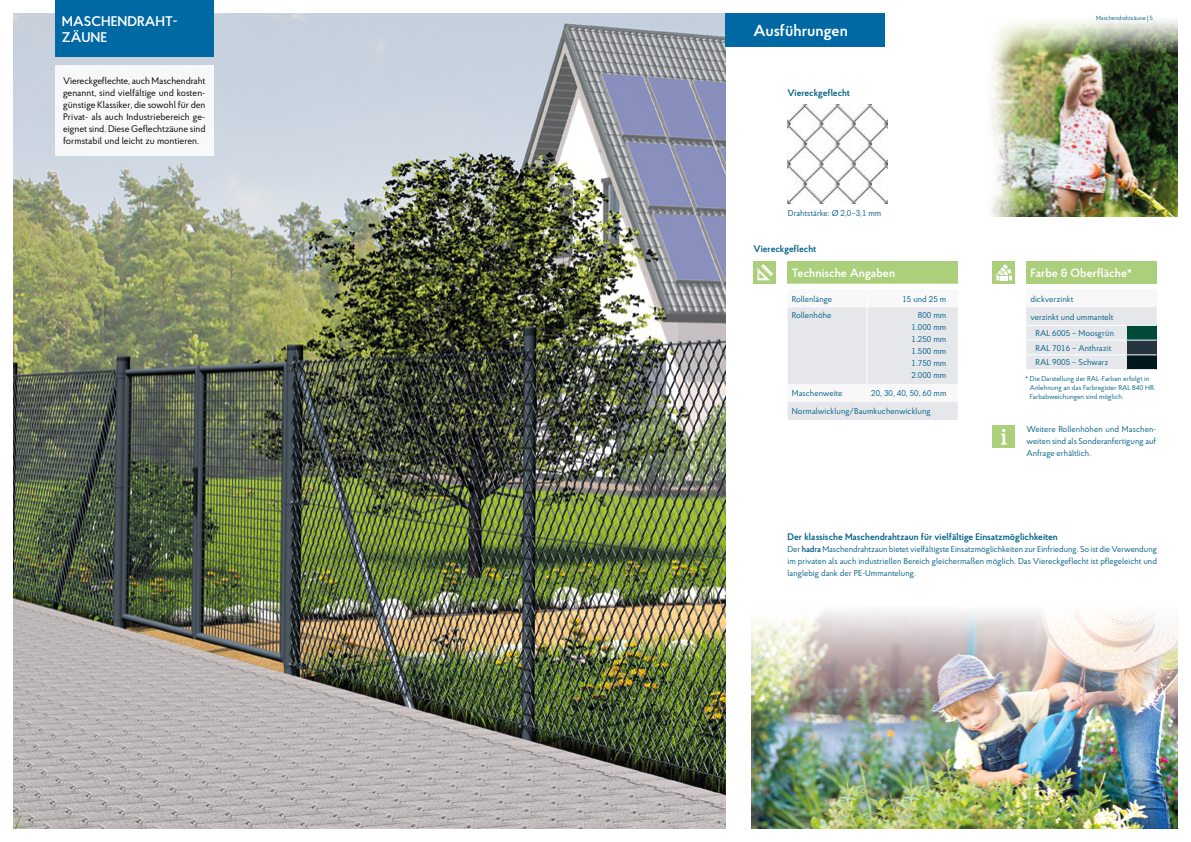
<style>
.page{position:relative;width:1191px;height:842px;background:#fff}
.page>*{position:absolute;margin:0;border:0;box-sizing:border-box;transform-origin:0 0}
.t1{font:600 16px "Proba Pro";color:#fff}
.t2{font:600 14px/16px "Proba Pro";color:#fff}
.t3{font:600 12px "Proba Pro";color:#fff}
.t4{font:9.5px/12px "Proba Pro";letter-spacing:-.005em;color:#000;text-align:justify}
.t5{font:600 9.5px "Proba Pro";color:#005f86}
.t6{font:8.5px/12px "Proba Pro";color:#005f86;text-align:justify}
.t7{font:7px/9px "Proba Pro";color:#005f86}
.t8{font:6px "Proba Pro";color:#005f86}
.s1{font-weight:600}
</style>
<div class="page">
<img style="left:751px;top:610px;width:426px;height:218px">
<img style="left:13px;top:13px;width:712px;height:815px">
<div style="left:55px;top:66px;width:159px;height:90px;background:#f6f8fa"></div>
<div style="left:753px;top:261px;width:23px;height:23px;background:#accf7b"></div>
<svg style="left:757px;top:264px;width:16px;height:16px"></svg>
<div style="left:787px;top:261px;width:170px;height:23px;background:#accf7b"></div>
<svg style="left:787px;top:307px;width:170px;height:113px"></svg>
<div style="left:992px;top:261px;width:23px;height:23px;background:#accf7b"></div>
<svg style="left:996px;top:264px;width:15px;height:16px"></svg>
<div style="left:1026px;top:261px;width:130px;height:23px;background:#accf7b"></div>
<div style="left:1026px;top:289px;width:130px;height:18px;background:#f8f8f9"></div>
<svg style="left:1026px;top:307px;width:130px;height:62px;background:#c4cccf"></svg>
<hr style="left:1026px;top:325px;width:100px;height:1px;background:#fff">
<hr style="left:1126px;top:325px;width:30px;height:1px;background:#fff">
<hr style="left:1026px;top:340px;width:100px;height:1px;background:#fff">
<hr style="left:1126px;top:340px;width:30px;height:1px;background:#fff">
<hr style="left:1026px;top:355px;width:100px;height:1px;background:#fff">
<hr style="left:1126px;top:355px;width:30px;height:1px;background:#fff">
<div style="left:992px;top:425px;width:23px;height:23px;background:#accf7b"></div>
<svg style="left:1001px;top:429px;width:5px;height:16px"></svg>
<img style="left:788px;top:104px;width:99px;height:100px">
<img style="left:991px;top:20px;width:186px;height:196px">
<div style="left:725px;top:13px;width:160px;height:34px;background:#0068a3"></div>
<div style="left:55px;top:0;width:159px;height:57px;background:#0068a3"></div>
<h2 class="t2" style="left:62px;top:14px;width:117px">MASCHENDRAHT-<br>ZÄUNE</h2>
<p class="t4" style="left:63px;top:75px;width:144px">Viereckgeflechte, auch Maschendraht genannt, sind vielfältige und kosten&shy;günstige Klassiker, die sowohl für den Privat- als auch Industriebereich ge&shy;eignet sind. Diese Geflechtzäune sind formstabil und leicht zu montieren.</p>
<h1 class="t1" style="left:753px;top:22px;width:96px">Ausführungen</h1>
<p class="t5" style="left:787px;top:88px;width:64px">Viereckgeflecht</p>
<p class="t6" style="left:788px;top:208px;width:95px">Drahtstärke: Ø 2,0–3,1 mm</p>
<p class="t5" style="left:753px;top:244px;width:64px">Viereckgeflecht</p>
<h3 class="t3" style="left:792px;top:266px;width:105px">Technische Angaben</h3>
<p class="t6" style="left:792px;top:293px;width:42px">Rollenlänge</p>
<p class="t6" style="left:902px;top:293px;width:45px">15 und 25 m</p>
<p class="t6" style="left:792px;top:309px;width:41px">Rollenhöhe</p>
<p class="t6" style="left:911px;top:309px;width:36px;text-indent:6px">800 mm 1.000 mm 1.250 mm 1.500 mm 1.750 mm 2.000 mm</p>
<p class="t6" style="left:792px;top:388px;width:52px">Maschenweite</p>
<p class="t6" style="left:792px;top:385px;width:156px;line-height:18px;text-indent:79px">20, 30, 40, 50, 60 mm<br>Normalwicklung/Baumkuchenwicklung</p>
<p class="t8" style="left:1096px;top:15px;width:58px">Maschendrahtzäune | 5</p>
<h3 class="t3" style="left:1030px;top:266px;width:103px">Farbe &amp; Oberfläche*</h3>
<p class="t6" style="left:1030px;top:290px;width:85px;line-height:18px">dickverzinkt<br>verzinkt und ummantelt</p>
<p class="t6" style="left:1035px;top:326px;width:80px;line-height:14.7px;text-align:left">RAL 6005 – Moosgrün<br>RAL 7016 – Anthrazit<br>RAL 9005 – Schwarz</p>
<p class="t7" style="left:1029px;top:375px;width:127px;text-indent:-5px">* Die Darstellung der RAL-Farben erfolgt in<br>Anlehnung an das Farbregister RAL 840 HR.<br>Farbabweichungen sind möglich.</p>
<p class="t6" style="left:1026px;top:424px;width:131px">Weitere Rollenhöhen und Maschen&shy;weiten sind als Sonderanfertigung auf Anfrage erhältlich.</p>
<p class="t5" style="left:787px;top:532px;width:272px">Der klassische Maschendrahtzaun für vielfältige Einsatzmöglichkeiten</p>
<p class="t6" style="left:787px;top:544px;width:371px">Der <span class="s1">hadra</span> Maschendrahtzaun bietet vielfältigste Einsatzmöglichkeiten zur Einfriedung. So ist die Verwendung im privaten als auch industriellen Bereich gleichermaßen möglich. Das Viereckgeflecht ist pflegeleicht und langlebig dank der PE-Ummantelung.</p>
</div>
